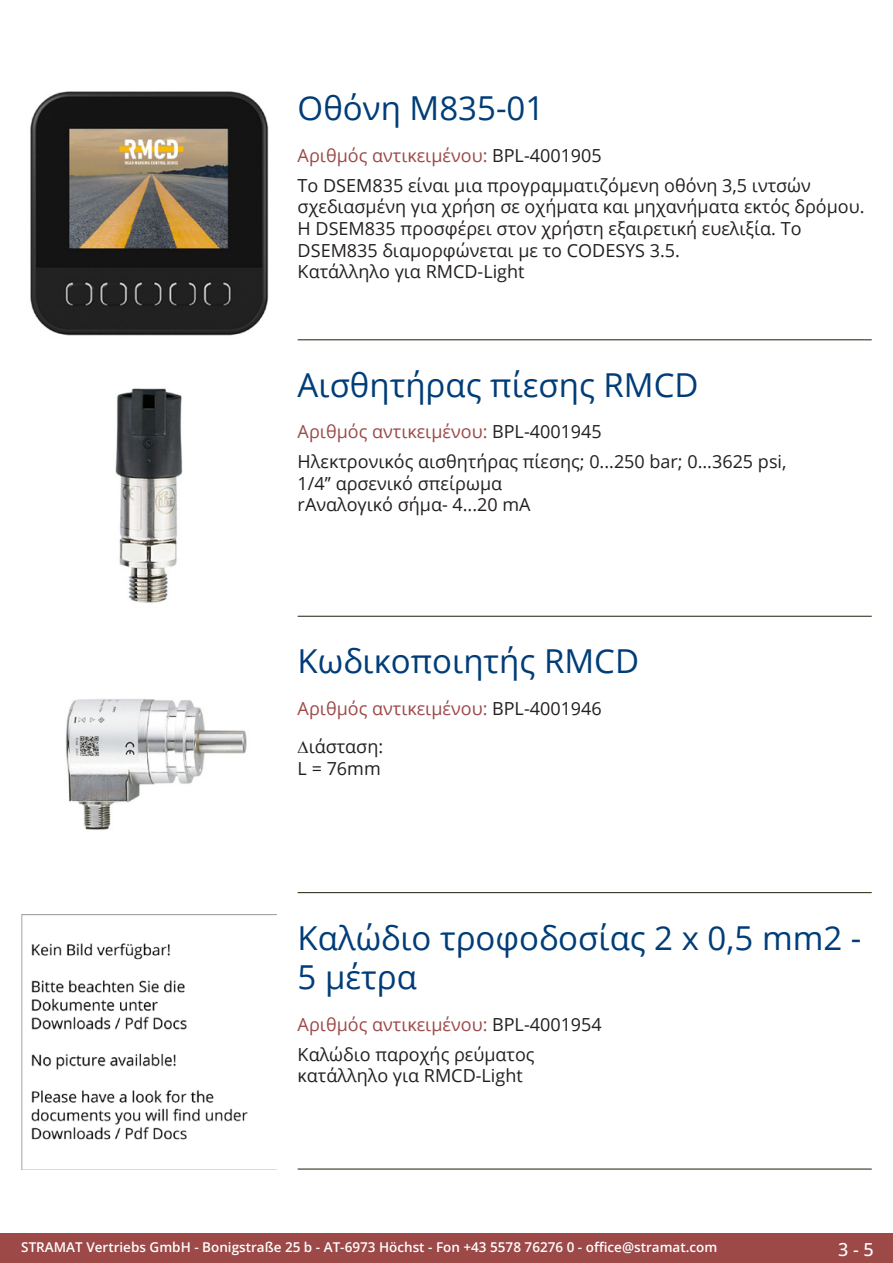
<style>
.page{position:relative;width:893px;height:1263px;background:#fff}
.page>*{position:absolute;margin:0;border:0;box-sizing:border-box;transform-origin:0 0}
.Produkttitel{font:33px/39.6px "Open Sans";color:#003d78}
.Beschreibung_Text{font:18px/21.6px "Open Sans";color:#231f20}
.TechDaten_Überschrif{font:18px "Open Sans";color:#9c4948}
.t1{font:500 18px "Open Sans";color:#fff}
.t2{font:600 13.5px "Open Sans";color:#fff}
.s1{color:#231f20}
</style>
<div class="page">
<div style="left:0;top:1233px;width:893px;height:30px;background:#9c4948"></div>
<hr style="left:298px;top:340px;width:574px;height:1px;background:#201d08">
<hr style="left:298px;top:616px;width:574px;height:1px;background:#201d08">
<hr style="left:298px;top:892px;width:574px;height:1px;background:#201d08">
<hr style="left:298px;top:1169px;width:574px;height:1px;background:#201d08">
<img style="left:30px;top:91px;width:239px;height:245px">
<img style="left:115px;top:388px;width:68px;height:215px">
<img style="left:65px;top:699px;width:182px;height:131px">
<img style="left:21px;top:914px;width:255px;height:255px">
<p class="Produkttitel" style="left:298px;top:88px;width:248px">Οθόνη M835-01</p>
<p class="TechDaten_Überschrif" style="left:298px;top:143px;width:306px">Αριθμός αντικειμένου: <span class="s1">BPL-4001905</span></p>
<p class="Beschreibung_Text" style="left:298px;top:174px;width:568px">Το DSEM835 είναι μια προγραμματιζόμενη οθόνη 3,5 ιντσών σχεδιασμένη για χρήση σε οχήματα και μηχανήματα εκτός δρόμου.<br>Η DSEM835 προσφέρει στον χρήστη εξαιρετική ευελιξία. Το DSEM835 διαμορφώνεται με το CODESYS 3.5.<br>Κατάλληλο για RMCD-Light</p>
<p class="Produkttitel" style="left:298px;top:364px;width:402px">Αισθητήρας πίεσης RMCD</p>
<p class="TechDaten_Überschrif" style="left:298px;top:420px;width:306px">Αριθμός αντικειμένου: <span class="s1">BPL-4001945</span></p>
<p class="Beschreibung_Text" style="left:298px;top:450px;width:490px">Ηλεκτρονικός αισθητήρας πίεσης; 0...250 bar; 0...3625 psi,<br>1/4’’ αρσενικό σπείρωμα<br>rΑναλογικό σήμα- 4...20 mA</p>
<p class="Produkttitel" style="left:298px;top:640px;width:343px">Κωδικοποιητής RMCD</p>
<p class="TechDaten_Überschrif" style="left:298px;top:696px;width:306px">Αριθμός αντικειμένου: <span class="s1">BPL-4001946</span></p>
<p class="Beschreibung_Text" style="left:298px;top:735px;width:87px;text-align:right">ιάσταση:<br>L = 76mm</p>
<p class="Produkttitel" style="left:298px;top:917px;width:565px">Καλώδιο τροφοδοσίας 2 x 0,5 mm2 -<br>5 μέτρα</p>
<p class="TechDaten_Überschrif" style="left:298px;top:1012px;width:306px">Αριθμός αντικειμένου: <span class="s1">BPL-4001954</span></p>
<p class="Beschreibung_Text" style="left:298px;top:1043px;width:238px">Καλώδιο παροχής ρεύματος κατάλληλο για RMCD-Light</p>
<p class="t2" style="left:21px;top:1238px;width:698px">STRAMAT Vertriebs GmbH - Bonigstraße 25 b - AT-6973 Höchst - Fon +43 5578 76276 0 - office@stramat.com</p>
<p class="t1" style="left:838px;top:1237px;width:37px">3 - 5</p>
</div>
